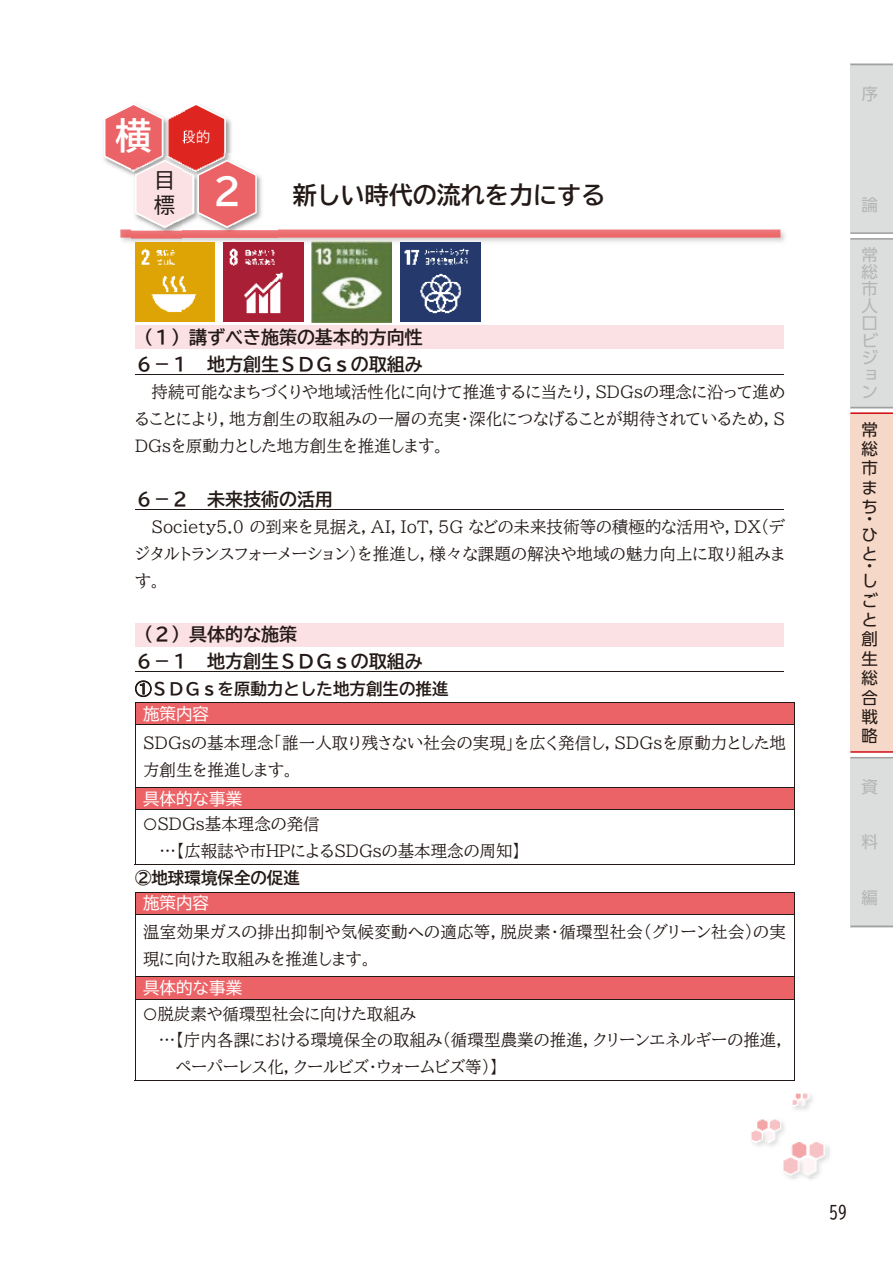
<style>
.page{position:relative;width:893px;height:1263px;background:#fff}
.page>*{position:absolute;margin:0;border:0;box-sizing:border-box;transform-origin:0 0}
.t1{font:36px "BIZ UD Gothic Bold";color:#fff}
.t2{font:24px "BIZ UD Gothic Bold";color:#231916}
.t3{font:21px/24.6px "BIZ UD Gothic";color:#231916}
.t4{font:18px/27px "BIZ UD Gothic Bold";color:#231916}
.t5{font:18px "BIZ UD Gothic";color:#231916}
.t6{font:16.5px/27px "BIZ UDP Mincho Medium";letter-spacing:.01em;color:#231916}
.t7{font:16.5px "BIZ UD Gothic Bold";color:#231916}
.t8{font:16.5px "BIZ UD Gothic";color:#fff}
.t9{font:16.5px/19.4px "UD Shin Go Pro";color:#231916}
.t10{font:16.5px/17.1px "UD Shin Go Pro";color:#b5b5b6}
.t11{font:15px "HGP Gothic M";color:#fff}
.s1{font-family:"MS Mincho"}
</style>
<div class="page">
<div style="left:135px;top:326px;width:648px;height:23px;background:#fbe1e3"></div>
<hr style="left:135px;top:374px;width:648px;height:1px;background:#231916">
<hr style="left:135px;top:509px;width:648px;height:1px;background:#231916">
<div style="left:135px;top:623px;width:648px;height:23px;background:#fbe1e3"></div>
<hr style="left:135px;top:671px;width:648px;height:1px;background:#231916">
<div style="left:135px;top:703px;width:659px;height:21px;background:#eb6366"></div>
<hr style="left:135px;top:702px;width:659px;height:1px;background:#231916">
<svg style="left:135px;top:703px;width:1px;height:21px"></svg>
<svg style="left:794px;top:702px;width:1px;height:22px"></svg>
<hr style="left:135px;top:724px;width:659px;height:1px;background:#231916">
<hr style="left:135px;top:725px;width:1px;height:62px;background:#231916">
<hr style="left:794px;top:725px;width:1px;height:62px;background:#231916">
<div style="left:135px;top:788px;width:659px;height:21px;background:#eb6366"></div>
<hr style="left:135px;top:787px;width:659px;height:1px;background:#231916">
<svg style="left:135px;top:788px;width:1px;height:21px"></svg>
<svg style="left:794px;top:788px;width:1px;height:21px"></svg>
<hr style="left:135px;top:809px;width:659px;height:1px;background:#231916">
<hr style="left:135px;top:810px;width:1px;height:55px;background:#231916">
<hr style="left:135px;top:864px;width:659px;height:1px;background:#231916">
<hr style="left:794px;top:810px;width:1px;height:55px;background:#231916">
<div style="left:135px;top:892px;width:659px;height:22px;background:#eb6366"></div>
<hr style="left:135px;top:892px;width:659px;height:1px;background:#231916">
<svg style="left:135px;top:893px;width:1px;height:21px"></svg>
<svg style="left:794px;top:892px;width:1px;height:22px"></svg>
<hr style="left:135px;top:914px;width:659px;height:1px;background:#231916">
<hr style="left:135px;top:914px;width:1px;height:62px;background:#231916">
<hr style="left:794px;top:914px;width:1px;height:62px;background:#231916">
<div style="left:135px;top:977px;width:659px;height:22px;background:#eb6366"></div>
<hr style="left:135px;top:976px;width:659px;height:1px;background:#231916">
<svg style="left:135px;top:977px;width:1px;height:22px"></svg>
<svg style="left:794px;top:977px;width:1px;height:22px"></svg>
<hr style="left:135px;top:999px;width:659px;height:1px;background:#231916">
<hr style="left:135px;top:999px;width:1px;height:82px;background:#231916">
<hr style="left:135px;top:1080px;width:659px;height:1px;background:#231916">
<hr style="left:794px;top:999px;width:1px;height:82px;background:#231916">
<img style="left:120px;top:229px;width:665px;height:18px">
<img style="left:132px;top:229px;width:51px;height:12px">
<img style="left:183px;top:175px;width:95px;height:73px">
<svg style="left:103px;top:104px;width:155px;height:125px"></svg>
<img style="left:135px;top:242px;width:80px;height:80px">
<img style="left:224px;top:242px;width:80px;height:80px">
<img style="left:311px;top:241px;width:81px;height:81px">
<img style="left:400px;top:242px;width:80px;height:80px">
<img style="left:827px;top:1146px;width:3px;height:13px">
<img style="left:809px;top:1176px;width:8px;height:3px">
<img style="left:751px;top:1093px;width:76px;height:83px">
<div style="left:850px;top:412px;width:43px;height:341px;background:#f6d8c8"></div>
<hr style="left:850px;top:412px;width:43px;height:2px;background:#d1131c">
<hr style="left:850px;top:751px;width:43px;height:2px;background:#d1131c">
<div style="left:850px;top:757px;width:43px;height:170px;background:#dcdddd"></div>
<hr style="left:850px;top:757px;width:43px;height:1px;background:#a0a0a1">
<hr style="left:850px;top:925px;width:43px;height:2px;background:#a0a0a1">
<div style="left:850px;top:238px;width:43px;height:170px;background:#dcdddd"></div>
<hr style="left:850px;top:238px;width:43px;height:2px;background:#a0a0a1">
<hr style="left:850px;top:407px;width:43px;height:1px;background:#a0a0a1">
<div style="left:850px;top:64px;width:43px;height:170px;background:#dcdddd"></div>
<hr style="left:850px;top:64px;width:43px;height:1px;background:#a0a0a1">
<hr style="left:850px;top:232px;width:43px;height:2px;background:#a0a0a1">
<h1 class="t1" style="left:116px;top:117px;width:37px">横</h1>
<p class="t11" style="left:181px;top:129px;width:32px">段的</p>
<p class="t3" style="left:154px;top:168px;width:92px">目<br>標 <sup>２</sup></p>
<h2 class="t2" style="left:293px;top:183px;width:314px">新しい時代の流れを力にする</h2>
<p class="t4" style="left:135px;top:324px;width:289px">（１）講ずべき施策の基本的方向性<br>６－１ 地方創生ＳＤＧｓの取組み</p>
<p class="t6" style="left:135px;top:378px;width:652px;text-align:justify;text-indent:16px">持続可能なまちづくりや地域活性化に向けて推進するに当たり，ＳＤＧｓの理念に沿って進めることにより，地方創生の取組みの一層の充実・深化につなげることが期待されているため，ＳＤＧｓを原動力とした地方創生を推進します。</p>
<p class="t4" style="left:135px;top:486px;width:199px">６－２ 未来技術の活用</p>
<p class="t6" style="left:135px;top:513px;width:651px;text-align:justify;text-indent:16px">Society5.0 の到来を見据え，AI，IoT，5G などの未来技術等の積極的な活用や，ＤＸ（デジタルトランスフォーメーション）を推進し，様々な課題の解決や地域の魅力向上に取り組みます。</p>
<p class="t4" style="left:135px;top:621px;width:289px">（２）具体的な施策<br>６－１ 地方創生ＳＤＧｓの取組み</p>
<p class="t7" style="left:135px;top:680px;width:315px"><span class="s1">➀</span>ＳＤＧｓを原動力とした地方創生の推進</p>
<p class="t8" style="left:143px;top:705px;width:67px">施策内容</p>
<p class="t6" style="left:143px;top:729px;width:644px">ＳＤＧｓの基本理念「誰一人取り残さない社会の実現」を広く発信し，ＳＤＧｓを原動力とした地方創生を推進します。</p>
<p class="t8" style="left:143px;top:790px;width:100px">具体的な事業</p>
<p class="t6" style="left:160px;top:810px;width:363px;text-indent:-16px">○ＳＤＧｓ基本理念の発信<br>…【広報誌や市ＨＰによるＳＤＧｓの基本理念の周知】</p>
<p class="t7" style="left:135px;top:870px;width:166px">②地球環境保全の促進</p>
<p class="t8" style="left:143px;top:895px;width:67px">施策内容</p>
<p class="t6" style="left:143px;top:918px;width:644px">温室効果ガスの排出抑制や気候変動への適応等，脱炭素・循環型社会（グリーン社会）の実現に向けた取組みを推進します。</p>
<p class="t8" style="left:143px;top:980px;width:100px">具体的な事業</p>
<p class="t6" style="left:143px;top:1000px;width:274px">○脱炭素や循環型社会に向けた取組み</p>
<p class="t6" style="left:159px;top:1026px;width:629px">…【庁内各課における環境保全の取組み（循環型農業の推進，クリーンエネルギーの推進，</p>
<p class="t6" style="left:175px;top:1053px;width:324px">ペーパーレス化，クールビズ・ウォームビズ等）】</p>
<p class="t10" style="left:861px;top:84px;width:17px">序</p>
<p class="t10" style="left:861px;top:195px;width:18px">論</p>
<p class="t10" style="left:861px;top:246px;width:18px">常総市人口ビジョン</p>
<p class="t9" style="left:861px;top:419px;width:18px;text-align:justify">常総市まち</p>
<p class="t9" style="left:861px;top:511px;width:17px;line-height:15.1px">・ひ</p>
<p class="t9" style="left:861px;top:547px;width:16px;line-height:12.3px">と・</p>
<p class="t9" style="left:861px;top:571px;width:18px">しごと創生総合戦略</p>
<p class="t10" style="left:861px;top:777px;width:18px">資</p>
<p class="t10" style="left:861px;top:833px;width:17px">料</p>
<p class="t10" style="left:861px;top:888px;width:17px">編</p>
<p class="t5" style="left:829px;top:1203px;width:19px">59</p>
</div>
